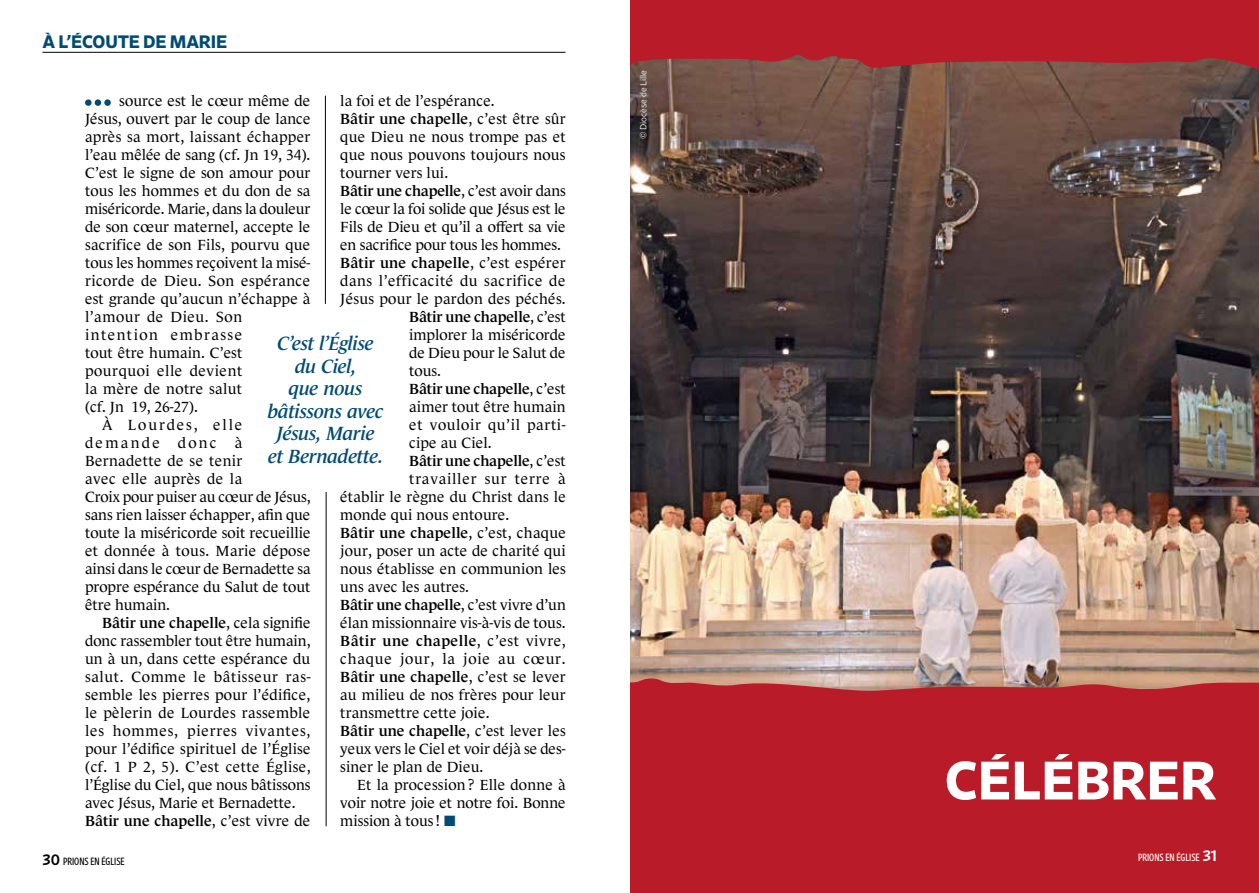
<style>
.page{position:relative;width:1259px;height:893px;background:#fff}
.page>*{position:absolute;margin:0;border:0;box-sizing:border-box;transform-origin:0 0}
.t1{font:700 54px "Retina";color:#fff}
.t2{font:italic 600 19.5px/22.5px "Le Monde Journal Std";letter-spacing:-.02em;color:#004b73;text-align:center}
.t3{font:700 18px "Retina";letter-spacing:-.01em;color:#004b73}
.t4{font:15px "Le Monde Journal Std";letter-spacing:.01em;color:#000}
.t5{font:600 15px "Le Monde Journal Std";color:#000}
.t6{font:15px "Le Monde Journal Std";letter-spacing:-.01em;color:#000}
.t7{font:15px "Le Monde Journal Std";letter-spacing:.03em;color:#000}
.t8{font:15px "Le Monde Journal Std";letter-spacing:.055em;color:#000}
.t9{font:15px "Le Monde Journal Std";letter-spacing:.035em;color:#000}
.t10{font:15px "Le Monde Journal Std";letter-spacing:.045em;color:#000}
.t11{font:600 15px "Le Monde Journal Std";letter-spacing:.03em;color:#000}
.t12{font:15px "Le Monde Journal Std";letter-spacing:.04em;color:#000}
.t13{font:15px "Le Monde Journal Std";letter-spacing:.095em;color:#000}
.t14{font:15px "Le Monde Journal Std";letter-spacing:.125em;color:#000}
.t15{font:15px "Le Monde Journal Std";letter-spacing:.15em;color:#000}
.t16{font:condensed 10.5px "Retina";color:#000}
.t17{font:condensed 10.5px "Retina";color:#fff}
.t18{font:300 9px "Retina";color:#fff}
.s1{font-weight:400}
.s2{color:#004b73}
.s3{font-weight:500;font-stretch:normal;font-size:15px}
.s4{font-family:"Humanist 521 BT"}
</style>
<div class="page">
<hr style="left:43px;top:52px;width:522px;height:1px;background:#000">
<hr style="left:326px;top:492px;width:1px;height:334px;background:#000">
<hr style="left:325px;top:96px;width:1px;height:208px;background:#000">
<img style="left:630px;top:74px;width:629px;height:602px">
<svg style="left:630px;top:0;width:629px;height:74px;background:#ae252f"></svg>
<div style="left:630px;top:676px;width:629px;height:217px;background:#ba1b29"></div>
<svg style="left:85px;top:99px;width:26px;height:7px"></svg>
<p class="t3" style="left:43px;top:30px;width:186px">À L’ÉCOUTE DE MARIE</p>
<p class="t4" style="left:340px;top:92px;width:156px">la foi et de l’espérance.</p>
<p class="t5" style="left:340px;top:110px;width:227px">Bâtir une chapelle<span class="s1">, c’est être sûr</span></p>
<p class="t4" style="left:340px;top:128px;width:227px">que Dieu ne nous trompe pas et</p>
<p class="t4" style="left:340px;top:146px;width:227px">que nous pouvons toujours nous</p>
<p class="t4" style="left:340px;top:164px;width:109px">tourner vers lui.</p>
<p class="t5" style="left:340px;top:182px;width:227px">Bâtir une chapelle<span class="s1">, c’est avoir dans</span></p>
<p class="t6" style="left:340px;top:200px;width:227px">le cœur la foi solide que Jésus est le</p>
<p class="t4" style="left:340px;top:218px;width:227px">Fils de Dieu et qu’il a offert sa vie</p>
<p class="t6" style="left:340px;top:236px;width:222px">en sacrifice pour tous les hommes.</p>
<p class="t5" style="left:340px;top:254px;width:227px">Bâtir une chapelle<span class="s1">, c’est espérer</span></p>
<p class="t9" style="left:340px;top:272px;width:227px">dans l’efficacité du sacrifice de</p>
<p class="t4" style="left:340px;top:290px;width:227px">Jésus pour le pardon des péchés.</p>
<p class="t5" style="left:409px;top:308px;width:158px">Bâtir une chapelle<span class="s1">, c’est</span></p>
<p class="t4" style="left:409px;top:326px;width:158px">implorer la miséricorde</p>
<p class="t4" style="left:409px;top:344px;width:158px">de Dieu pour le Salut de</p>
<p class="t4" style="left:409px;top:362px;width:33px">tous.</p>
<p class="t5" style="left:409px;top:380px;width:158px">Bâtir une chapelle<span class="s1">, c’est</span></p>
<p class="t4" style="left:409px;top:398px;width:158px">aimer tout être humain</p>
<p class="t10" style="left:409px;top:416px;width:158px">et vouloir qu’il parti-</p>
<p class="t4" style="left:409px;top:434px;width:84px">cipe au Ciel.</p>
<p class="t5" style="left:409px;top:452px;width:158px">Bâtir une chapelle<span class="s1">, c’est</span></p>
<p class="t8" style="left:409px;top:470px;width:158px">travailler sur terre à</p>
<p class="t4" style="left:340px;top:488px;width:227px">établir le règne du Christ dans le</p>
<p class="t4" style="left:340px;top:506px;width:171px">monde qui nous entoure.</p>
<p class="t5" style="left:340px;top:524px;width:227px">Bâtir une chapelle<span class="s1">, c’est, chaque</span></p>
<p class="t4" style="left:340px;top:542px;width:227px">jour, poser un acte de charité qui</p>
<p class="t4" style="left:340px;top:560px;width:227px">nous établisse en communion les</p>
<p class="t4" style="left:340px;top:578px;width:130px">uns avec les autres.</p>
<p class="t5" style="left:340px;top:596px;width:227px">Bâtir une chapelle<span class="s1">, c’est vivre d’un</span></p>
<p class="t4" style="left:340px;top:614px;width:227px">élan missionnaire vis-à-vis de tous.</p>
<p class="t11" style="left:340px;top:632px;width:227px">Bâtir une chapelle<span class="s1">, c’est vivre,</span></p>
<p class="t8" style="left:340px;top:650px;width:227px">chaque jour, la joie au cœur.</p>
<p class="t5" style="left:340px;top:668px;width:227px">Bâtir une chapelle<span class="s1">, c’est se lever</span></p>
<p class="t4" style="left:340px;top:686px;width:227px">au milieu de nos frères pour leur</p>
<p class="t4" style="left:340px;top:704px;width:151px">transmettre cette joie.</p>
<p class="t5" style="left:340px;top:722px;width:227px">Bâtir une chapelle<span class="s1">, c’est lever les</span></p>
<p class="t4" style="left:340px;top:740px;width:227px">yeux vers le Ciel et voir déjà se des-</p>
<p class="t4" style="left:340px;top:758px;width:145px">siner le plan de Dieu.</p>
<p class="t4" style="left:357px;top:776px;width:210px">Et la procession ? Elle donne à</p>
<p class="t4" style="left:340px;top:794px;width:227px">voir notre joie et notre foi. Bonne</p>
<p class="t4" style="left:340px;top:812px;width:117px">mission à tous! <span class="s2">■</span></p>
<p class="t4" style="left:119px;top:92px;width:193px">source est le cœur même de</p>
<p class="t4" style="left:85px;top:110px;width:227px">Jésus, ouvert par le coup de lance</p>
<p class="t4" style="left:85px;top:128px;width:227px">après sa mort, laissant échapper</p>
<p class="t4" style="left:85px;top:146px;width:227px">l’eau mêlée de sang (cf. Jn 19, 34).</p>
<p class="t4" style="left:85px;top:164px;width:227px">C’est le signe de son amour pour</p>
<p class="t4" style="left:85px;top:182px;width:227px">tous les hommes et du don de sa</p>
<p class="t6" style="left:85px;top:200px;width:227px">miséricorde. Marie, dans la douleur</p>
<p class="t4" style="left:85px;top:218px;width:227px">de son cœur maternel, accepte le</p>
<p class="t4" style="left:85px;top:236px;width:227px">sacrifice de son Fils, pourvu que</p>
<p class="t4" style="left:85px;top:254px;width:227px">tous les hommes reçoivent la misé-</p>
<p class="t7" style="left:85px;top:272px;width:227px">ricorde de Dieu. Son espérance</p>
<p class="t4" style="left:85px;top:290px;width:227px">est grande qu’aucun n’échappe à</p>
<p class="t9" style="left:85px;top:308px;width:159px">l’amour de Dieu. Son</p>
<p class="t13" style="left:85px;top:326px;width:159px">intention embrasse</p>
<p class="t4" style="left:85px;top:344px;width:159px">tout être humain. C’est</p>
<p class="t12" style="left:85px;top:362px;width:159px">pourquoi elle devient</p>
<p class="t4" style="left:85px;top:380px;width:159px">la mère de notre salut</p>
<p class="t4" style="left:85px;top:398px;width:114px">(cf. Jn 19, 26-27).</p>
<p class="t14" style="left:102px;top:416px;width:142px">À Lourdes, elle</p>
<p class="t15" style="left:85px;top:434px;width:159px">demande donc à</p>
<p class="t4" style="left:85px;top:452px;width:159px">Bernadette de se tenir</p>
<p class="t7" style="left:85px;top:470px;width:159px">avec elle auprès de la</p>
<p class="t6" style="left:85px;top:488px;width:227px">Croix pour puiser au cœur de Jésus,</p>
<p class="t4" style="left:85px;top:506px;width:227px">sans rien laisser échapper, afin que</p>
<p class="t4" style="left:85px;top:524px;width:227px">toute la miséricorde soit recueillie</p>
<p class="t4" style="left:85px;top:542px;width:227px">et donnée à tous. Marie dépose</p>
<p class="t4" style="left:85px;top:560px;width:227px">ainsi dans le cœur de Bernadette sa</p>
<p class="t4" style="left:85px;top:578px;width:227px">propre espérance du Salut de tout</p>
<p class="t4" style="left:85px;top:596px;width:87px">être humain.</p>
<p class="t5" style="left:102px;top:614px;width:210px">Bâtir une chapelle<span class="s1">, cela signifie</span></p>
<p class="t4" style="left:85px;top:632px;width:227px">donc rassembler tout être humain,</p>
<p class="t4" style="left:85px;top:650px;width:227px">un à un, dans cette espérance du</p>
<p class="t10" style="left:85px;top:668px;width:227px">salut. Comme le bâtisseur ras-</p>
<p class="t4" style="left:85px;top:686px;width:227px">semble les pierres pour l’édifice,</p>
<p class="t4" style="left:85px;top:704px;width:227px">le pèlerin de Lourdes rassemble</p>
<p class="t8" style="left:85px;top:722px;width:227px">les hommes, pierres vivantes,</p>
<p class="t4" style="left:85px;top:740px;width:227px">pour l’édifice spirituel de l’Église</p>
<p class="t7" style="left:85px;top:758px;width:227px">(cf. 1 P 2, 5). C’est cette Église,</p>
<p class="t4" style="left:85px;top:776px;width:227px">l’Église du Ciel, que nous bâtissons</p>
<p class="t4" style="left:85px;top:794px;width:212px">avec Jésus, Marie et Bernadette.</p>
<p class="t5" style="left:85px;top:812px;width:227px">Bâtir une chapelle<span class="s1">, c’est vivre de</span></p>
<h2 class="t2" style="left:268px;top:332px;width:117px">C’est l’Église du Ciel,<br>que nous bâtissons avec<br>Jésus, Marie et Bernadette.</h2>
<p class="t16" style="left:43px;top:854px;width:84px"><span class="s3">30</span> PRIONS EN ÉGLISE</p>
<p class="t18" style="left:637px;top:139px;width:70px;rotate:-90deg"><span class="s4">©</span> Diocèse de Lille</p>
<h1 class="t1" style="left:945px;top:744px;width:273px">CÉLÉBRER</h1>
<p class="t17" style="left:1138px;top:851px;width:81px">PRIONS EN ÉGLISE <span class="s3">31</span></p>
</div>
